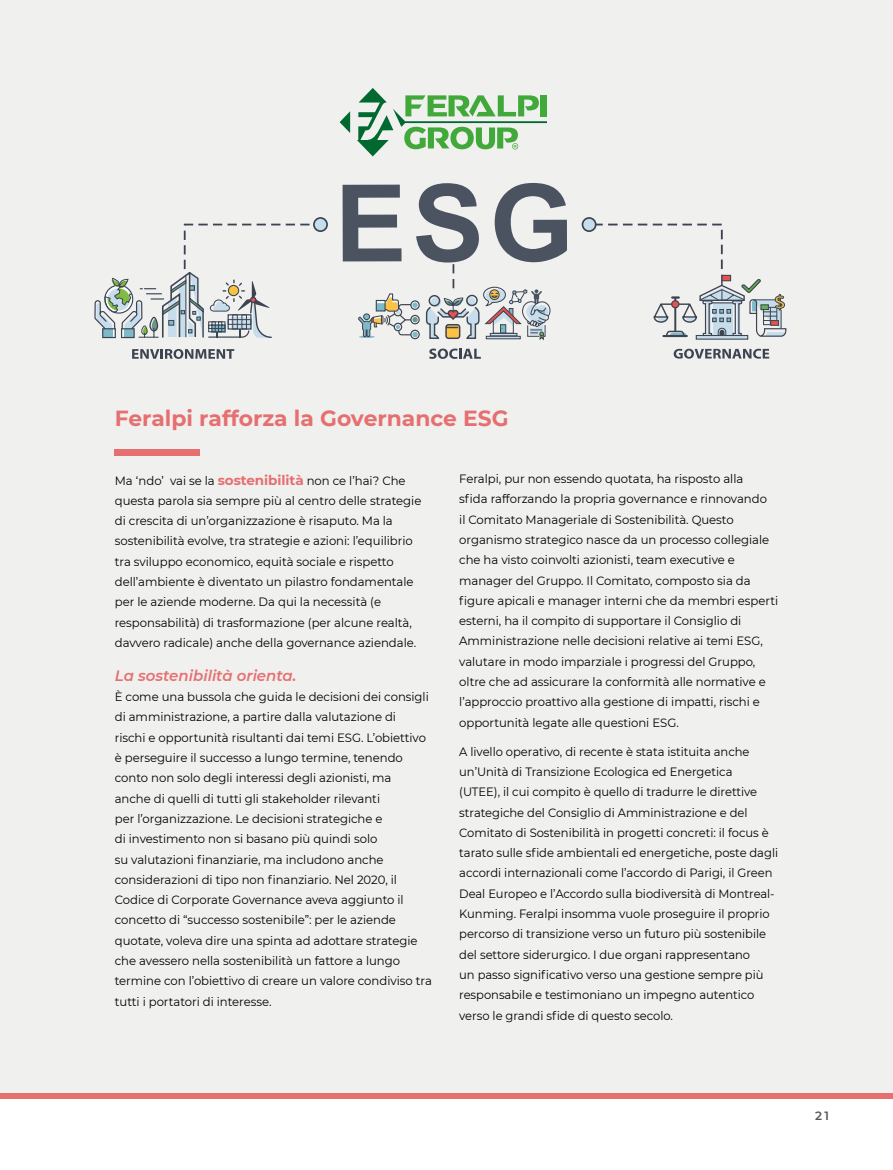
<style>
.page{position:relative;width:893px;height:1170px;background:#fff}
.page>*{position:absolute;margin:0;border:0;box-sizing:border-box;transform-origin:0 0}
.t1{font:700 21.75px "Montserrat";color:#e66f70}
.t2{font:italic 600 15px "Montserrat";color:#e66f70}
.t3{font:12px/20.2px "Montserrat";letter-spacing:-.005em;color:#000}
.t4{font:12px/20.2px "Montserrat";letter-spacing:-.005em;color:#000;scale:.96 1}
.t5{font:600 12px "Montserrat";color:#575756}
.s1{font-weight:700;font-size:13.5px;color:#e66f70}
</style>
<div class="page">
<div style="left:1px;top:0;width:892px;height:1097px;background:#f0f0ef"></div>
<div style="left:0;top:1093px;width:893px;height:5px;background:#e66f70"></div>
<div style="left:115px;top:449px;width:85px;height:7px;background:#e66f70"></div>
<svg style="left:340px;top:111px;width:10px;height:22px"></svg>
<svg style="left:357px;top:88px;width:190px;height:68px"></svg>
<div style="left:314px;top:218px;width:13px;height:13px;background:#c7ddeb;border-radius:50%"></div>
<div style="left:313px;top:217px;width:15px;height:15px;border:2px solid #3d4451;border-radius:50%"></div>
<div style="left:582px;top:218px;width:14px;height:13px;background:#c7ddeb;border-radius:50%"></div>
<div style="left:582px;top:217px;width:15px;height:15px;border:2px solid #3d4451;border-radius:50%"></div>
<svg style="left:696px;top:337px;width:52px;height:2px"></svg>
<svg style="left:583px;top:223px;width:203px;height:114px"></svg>
<svg style="left:674px;top:349px;width:95px;height:9px"></svg>
<svg style="left:94px;top:217px;width:225px;height:142px"></svg>
<svg style="left:429px;top:348px;width:52px;height:11px"></svg>
<svg style="left:343px;top:183px;width:224px;height:158px"></svg>
<h1 class="t1" style="left:115px;top:402px;width:395px">Feralpi rafforza la Governance ESG</h1>
<p class="t3" style="left:115px;top:469px;width:308px">Ma ‘ndo’ vai se la <span class="s1">sostenibilità</span> non ce l’hai? Che questa parola sia sempre più al centro delle strategie di crescita di un’organizzazione è risaputo. Ma la sostenibilità evolve, tra strategie e azioni: l’equilibrio tra sviluppo economico, equità sociale e rispetto dell’ambiente è diventato un pilastro fondamentale per le aziende moderne. Da qui la necessità (e responsabilità) di trasformazione (per alcune realtà, davvero radicale) anche della governance aziendale.</p>
<p class="t2" style="left:115px;top:664px;width:183px">La sostenibilità orienta.</p>
<p class="t3" style="left:115px;top:686px;width:319px">È come una bussola che guida le decisioni dei consigli di amministrazione, a partire dalla valutazione di<br>rischi e opportunità risultanti dai temi ESG. L’obiettivo è perseguire il successo a lungo termine, tenendo conto non solo degli interessi degli azionisti, ma<br>anche di quelli di tutti gli stakeholder rilevanti<br>per l’organizzazione. Le decisioni strategiche e<br>di investimento non si basano più quindi solo<br>su valutazioni finanziarie, ma includono anche considerazioni di tipo non finanziario. Nel 2020, il Codice di Corporate Governance aveva aggiunto il concetto di “successo sostenibile”: per le aziende quotate, voleva dire una spinta ad adottare strategie che avessero nella sostenibilità un fattore a lungo termine con l’obiettivo di creare un valore condiviso tra tutti i portatori di interesse.</p>
<p class="t3" style="left:459px;top:468px;width:320px">Feralpi, pur non essendo quotata, ha risposto alla<br>sfida rafforzando la propria governance e rinnovando<br>il Comitato Manageriale di Sostenibilità. Questo organismo strategico nasce da un processo collegiale che ha visto coinvolti azionisti, team executive e manager del Gruppo. Il Comitato, composto sia da figure apicali e manager interni che da membri esperti esterni, ha il compito di supportare il Consiglio di Amministrazione nelle decisioni relative ai temi ESG, valutare in modo imparziale i progressi del Gruppo, oltre che ad assicurare la conformità alle normative e l’approccio proattivo alla gestione di impatti, rischi e opportunità legate alle questioni ESG.</p>
<p class="t4" style="left:459px;top:740px;width:334px">A livello operativo, di recente è stata istituita anche un’Unità di Transizione Ecologica ed Energetica<br>(UTEE), il cui compito è quello di tradurre le direttive strategiche del Consiglio di Amministrazione e del Comitato di Sostenibilità in progetti concreti: il focus è tarato sulle sfide ambientali ed energetiche, poste dagli accordi internazionali come l’accordo di Parigi, il Green Deal Europeo e l’Accordo sulla biodiversità di Montreal-Kunming. Feralpi insomma vuole proseguire il proprio percorso di transizione verso un futuro più sostenibile del settore siderurgico. I due organi rappresentano<br>un passo significativo verso una gestione sempre più responsabile e testimoniano un impegno autentico verso le grandi sfide di questo secolo.</p>
<p class="t5" style="left:815px;top:1106px;width:15px">21</p>
</div>
